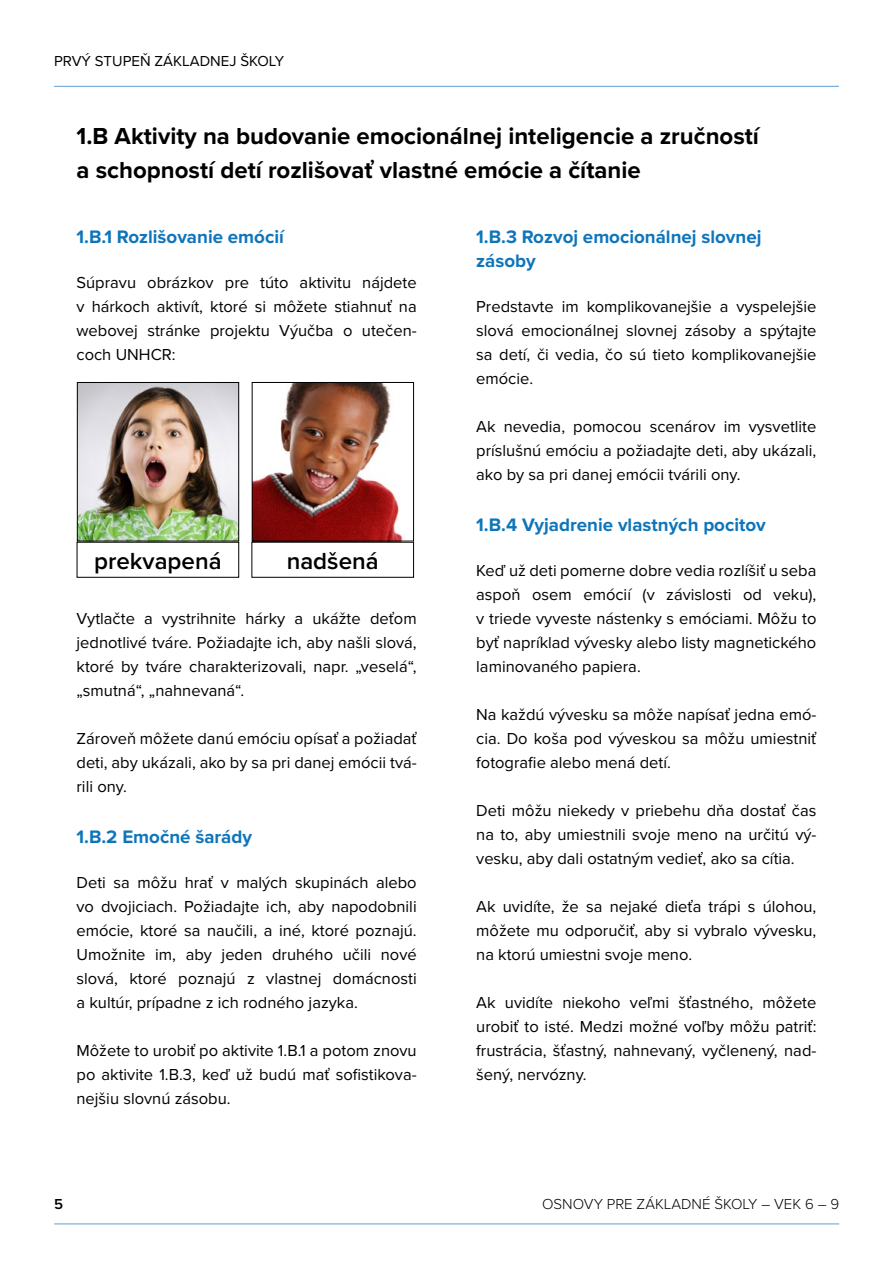
<style>
.page{position:relative;width:893px;height:1263px;background:#fff}
.page>*{position:absolute;margin:0;border:0;box-sizing:border-box;transform-origin:0 0}
.t1{font:600 24.15px "Proxima Nova";color:#000}
.t2{font:700 24px/34.5px "Proxima Nova";color:#000}
.t3{font:700 18.75px/24px "Proxima Nova";color:#0f75bb}
.t4{font:16.5px/24px "Proxima Nova";color:#000;text-align:justify}
.t5{font:300 15px "Proxima Nova";color:#000}
.t6{font:15px "Proxima Nova";color:#000}
.t7{font:600 15px "Proxima Nova";color:#000}
</style>
<div class="page">
<hr style="left:54px;top:1223px;width:785px;height:1px;background:#5f9fd6">
<hr style="left:54px;top:86px;width:785px;height:1px;background:#5f9fd6">
<div style="left:77px;top:542px;width:162px;height:36px;border:1px solid #000"></div>
<img style="left:79px;top:384px;width:158px;height:156px">
<div style="left:77px;top:382px;width:162px;height:160px;border:1px solid #000"></div>
<div style="left:251px;top:542px;width:163px;height:36px;border:1px solid #000"></div>
<img style="left:254px;top:384px;width:149px;height:156px">
<div style="left:252px;top:382px;width:162px;height:160px;border:1px solid #000"></div>
<p class="t6" style="left:54px;top:52px;width:232px">PRVÝ STUPEŇ ZÁKLADNEJ ŠKOLY</p>
<h2 class="t2" style="left:77px;top:119px;width:684px">1.B Aktivity na budovanie emocionálnej inteligencie a zručností a schopností detí rozlišovať vlastné emócie a čítanie</h2>
<p class="t3" style="left:77px;top:225px;width:209px">1.B.1 Rozlišovanie emócií</p>
<p class="t4" style="left:77px;top:270px;width:342px">Súpravu obrázkov pre túto aktivitu nájdete v hárkoch aktivít, ktoré si môžete stiahnuť na webovej stránke projektu Výučba o utečen&shy;coch UNHCR:</p>
<h1 class="t1" style="left:94px;top:547px;width:129px">prekvapená</h1>
<h1 class="t1" style="left:287px;top:547px;width:93px">nadšená</h1>
<p class="t4" style="left:77px;top:606px;width:342px">Vytlačte a vystrihnite hárky a ukážte deťom jednotlivé tváre. Požiadajte ich, aby našli slová, ktoré by tváre charakterizovali, napr. „veselá“, „smutná“, „nahnevaná“.</p>
<p class="t4" style="left:77px;top:727px;width:342px">Zároveň môžete danú emóciu opísať a požiadať deti, aby ukázali, ako by sa pri danej emócii tvá&shy;rili ony.</p>
<p class="t3" style="left:77px;top:825px;width:177px">1.B.2 Emočné šarády</p>
<p class="t4" style="left:77px;top:870px;width:342px">Deti sa môžu hrať v malých skupinách alebo vo dvojiciach. Požiadajte ich, aby napodobnili emócie, ktoré sa naučili, a iné, ktoré poznajú.<br>Umožnite im, aby jeden druhého učili nové slová, ktoré poznajú z vlastnej domácnosti a kultúr, prípadne z ich rodného jazyka.</p>
<p class="t4" style="left:77px;top:1038px;width:342px">Môžete to urobiť po aktivite 1.B.1 a potom znovu po aktivite 1.B.3, keď už budú mať sofistikova&shy;nejšiu slovnú zásobu.</p>
<p class="t7" style="left:54px;top:1196px;width:10px">5</p>
<p class="t3" style="left:476px;top:225px;width:287px">1.B.3 Rozvoj emocionálnej slovnej zásoby</p>
<p class="t4" style="left:476px;top:294px;width:342px">Predstavte im komplikovanejšie a vyspelejšie slová emocionálnej slovnej zásoby a spýtajte sa detí, či vedia, čo sú tieto komplikovanejšie emócie.</p>
<p class="t4" style="left:476px;top:414px;width:342px">Ak nevedia, pomocou scenárov im vysvetlite príslušnú emóciu a požiadajte deti, aby ukázali, ako by sa pri danej emócii tvárili ony.</p>
<p class="t3" style="left:476px;top:513px;width:291px">1.B.4 Vyjadrenie vlastných pocitov</p>
<p class="t4" style="left:476px;top:558px;width:342px">Keď už deti pomerne dobre vedia rozlíšiť u seba aspoň osem emócií (v závislosti od veku), v triede vyveste nástenky s emóciami. Môžu to byť napríklad vývesky alebo listy magnetického laminovaného papiera.</p>
<p class="t4" style="left:476px;top:702px;width:342px">Na každú vývesku sa môže napísať jedna emó&shy;cia. Do koša pod výveskou sa môžu umiestniť fotografie alebo mená detí.</p>
<p class="t4" style="left:476px;top:798px;width:342px">Deti môžu niekedy v priebehu dňa dostať čas na to, aby umiestnili svoje meno na určitú vý&shy;vesku, aby dali ostatným vedieť, ako sa cítia.</p>
<p class="t4" style="left:476px;top:895px;width:342px">Ak uvidíte, že sa nejaké dieťa trápi s úlohou, môžete mu odporučiť, aby si vybralo vývesku, na ktorú umiestni svoje meno.</p>
<p class="t4" style="left:476px;top:991px;width:342px">Ak uvidíte niekoho veľmi šťastného, môžete urobiť to isté. Medzi možné voľby môžu patriť: frustrácia, šťastný, nahnevaný, vyčlenený, nad&shy;šený, nervózny.</p>
<p class="t5" style="left:542px;top:1195px;width:299px">OSNOVY PRE ZÁKLADNÉ ŠKOLY – VEK 6 – 9</p>
</div>
